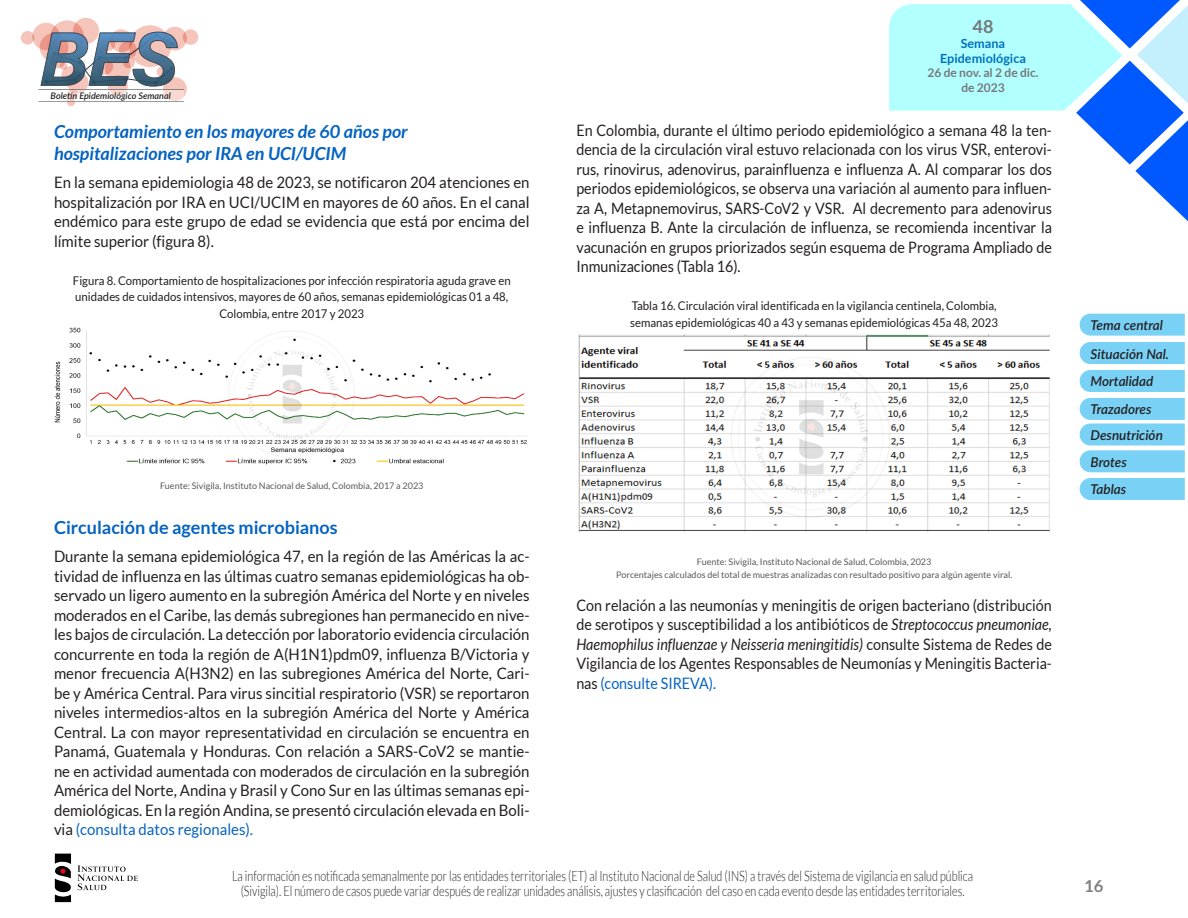
<style>
.page{position:relative;width:1188px;height:918px;background:#fff}
.page>*{position:absolute;margin:0;border:0;box-sizing:border-box;transform-origin:0 0}
.AAA_subtitulos{font:italic 700 18px/22.5px "Lato";color:#0563c1}
.AAA_subtitulos-2{font:700 18px "Lato";color:#0563c1}
.t1{font:700 18px "Lato";color:#76787b}
.t2{font:700 16.5px "Lato";color:#808080}
.AAA_Texto_general{font:15.75px/19.5px "Lato";color:#231f20;text-align:justify;scale:.95 1}
.AAA_Texto_general-2{font:15.75px/19.5px "Lato";color:#231f20;text-align:justify;scale:.91 1}
.t3{font:300 14.25px/15px "Lato";color:#231f20;text-align:center;scale:.76 1}
.t4{font:italic 600 13.5px "Lato";color:#231f20}
.t5{font:700 12.6px/15.1px "Lato";color:#0070c0;text-align:center}
.AAA_figuras{font:12px/16.5px "Lato";color:#231f20;text-align:center;scale:.95 1}
.AAA_tablas{font:12px/16.5px "Lato";color:#231f20;scale:.95 1}
.t6{font:700 12px/14.4px "Lato";color:#76787b;text-align:center}
.AAA_fuente{font:9px/13.5px "Lato";color:#595959;text-align:center}
.t7{font:italic 600 9px "Lato";color:#231f20}
.s1{color:#0563c1}
.s2{font-style:italic}
</style>
<div class="page">
<svg style="left:889px;top:0;width:299px;height:222px"></svg>
<svg style="left:77px;top:865px;width:61px;height:25px"></svg>
<svg style="left:55px;top:854px;width:16px;height:48px"></svg>
<svg style="left:1080px;top:314px;width:105px;height:22px;background:#7dd3f6"></svg>
<div style="left:1080px;top:370px;width:105px;height:22px;background:#79d2f6"></div>
<div style="left:1080px;top:342px;width:105px;height:22px;background:#79d2f6"></div>
<svg style="left:1080px;top:398px;width:105px;height:74px;background:#8ad7f7"></svg>
<div style="left:1080px;top:478px;width:105px;height:22px;background:#79d2f6"></div>
<div style="left:40px;top:33px;width:28px;height:29px;background:#f4c4ba;border-radius:50%"></div>
<div style="left:21px;top:31px;width:13px;height:14px;background:#f5c4ba;border-radius:50%"></div>
<svg style="left:32px;top:23px;width:28px;height:27px"></svg>
<div style="left:73px;top:18px;width:26px;height:26px;background:#f5c4ba;border-radius:50%"></div>
<svg style="left:50px;top:20px;width:34px;height:34px"></svg>
<div style="left:67px;top:72px;width:21px;height:21px;background:#f5c4ba;border-radius:50%"></div>
<div style="left:67px;top:98px;width:8px;height:8px;background:#f5c4ba;border-radius:50%"></div>
<div style="left:183px;top:29px;width:15px;height:16px;background:#f5c4ba;border-radius:50%"></div>
<svg style="left:129px;top:25px;width:42px;height:42px"></svg>
<svg style="left:163px;top:27px;width:24px;height:23px"></svg>
<svg style="left:110px;top:29px;width:23px;height:23px"></svg>
<div style="left:108px;top:75px;width:20px;height:20px;background:#f5c4ba;border-radius:50%"></div>
<div style="left:163px;top:77px;width:24px;height:24px;background:#f5c4ba;border-radius:50%"></div>
<svg style="left:67px;top:90px;width:117px;height:11px"></svg>
<hr style="left:39px;top:89px;width:145px;height:1px;background:#313e48">
<hr style="left:39px;top:101px;width:145px;height:1px;background:#313e48">
<svg style="left:41px;top:32px;width:137px;height:54px;background:#8d92a0"></svg>
<img style="left:578px;top:334px;width:472px;height:198px">
<img style="left:54px;top:327px;width:473px;height:138px">
<img style="left:227px;top:330px;width:129px;height:128px">
<img style="left:729px;top:356px;width:163px;height:163px">
<p class="t7" style="left:51px;top:89px;width:122px">Boletín Epidemiológico Semanal</p>
<p class="AAA_subtitulos" style="left:54px;top:120px;width:355px">Comportamiento en los mayores de 60 años por hospitalizaciones por IRA en UCI/UCIM</p>
<p class="AAA_Texto_general" style="left:54px;top:173px;width:502px">En la semana epidemiologia 48 de 2023, se notificaron 204 atenciones en hospitalización por IRA en UCI/UCIM en mayores de 60 años. En el canal endémico para este grupo de edad se evidencia que está por encima del límite superior (figura 8).</p>
<p class="AAA_figuras" style="left:73px;top:272px;width:462px">Figura 8. Comportamiento de hospitalizaciones por infección respiratoria aguda grave en unidades de cuidados intensivos, mayores de 60 años, semanas epidemiológicas 01 a 48,<br>Colombia, entre 2017 y 2023</p>
<p class="t1" style="left:973px;top:16px;width:22px">48</p>
<p class="t5" style="left:940px;top:35px;width:87px">Semana<br>Epidemiológica</p>
<p class="t6" style="left:928px;top:65px;width:113px">26 de nov. al 2 de dic. de 2023</p>
<p class="AAA_Texto_general-2" style="left:576px;top:120px;width:524px">En Colombia, durante el último periodo epidemiológico a semana 48 la ten&shy;dencia de la circulación viral estuvo relacionada con los virus VSR, enterovi&shy;rus, rinovirus, adenovirus, parainfluenza e influenza A. Al comparar los dos periodos epidemiológicos, se observa una variación al aumento para influen&shy;za A, Metapnemovirus, SARS-CoV2 y VSR. Al decremento para adenovirus e influenza B. Ante la circulación de influenza, se recomienda incentivar la vacunación en grupos priorizados según esquema de Programa Ampliado de Inmunizaciones (Tabla 16).</p>
<p class="AAA_tablas" style="left:630px;top:298px;width:389px">Tabla 16. Circulación viral identificada en la vigilancia centinela, Colombia, semanas epidemiológicas 40 a 43 y semanas epidemiológicas 45a 48, 2023</p>
<p class="AAA_fuente" style="left:160px;top:479px;width:265px">Fuente: Sivigila, Instituto Nacional de Salud, Colombia, 2017 a 2023</p>
<p class="AAA_subtitulos-2" style="left:54px;top:518px;width:285px">Circulación de agentes microbianos</p>
<p class="AAA_Texto_general" style="left:54px;top:547px;width:502px">Durante la semana epidemiológica 47, en la región de las Américas la ac&shy;tividad de influenza en las últimas cuatro semanas epidemiológicas ha ob&shy;servado un ligero aumento en la subregión América del Norte y en niveles moderados en el Caribe, las demás subregiones han permanecido en nive&shy;les bajos de circulación. La detección por laboratorio evidencia circulación concurrente en toda la región de A(H1N1)pdm09, influenza B/Victoria y menor frecuencia A(H3N2) en las subregiones América del Norte, Cari&shy;be y América Central. Para virus sincitial respiratorio (VSR) se reportaron niveles intermedios-altos en la subregión América del Norte y América Central. La con mayor representatividad en circulación se encuentra en Panamá, Guatemala y Honduras. Con relación a SARS-CoV2 se mantie&shy;ne en actividad aumentada con moderados de circulación en la subregión América del Norte, Andina y Brasil y Cono Sur en las últimas semanas epi&shy;demiológicas. En la región Andina, se presentó circulación elevada en Boli&shy;via <span class="s1">(consulta datos regionales).</span></p>
<p class="AAA_fuente" style="left:616px;top:555px;width:398px">Fuente: Sivigila, Instituto Nacional de Salud, Colombia, 2023<br>Porcentajes calculados del total de muestras analizadas con resultado positivo para algún agente viral.</p>
<p class="AAA_Texto_general-2" style="left:576px;top:595px;width:524px">Con relación a las neumonías y meningitis de origen bacteriano (distribución de serotipos y susceptibilidad a los antibióticos de <span class="s2">Streptococcus pneumoniae, Haemophilus influenzae y Neisseria meningitidis)</span> consulte Sistema de Redes de Vigilancia de los Agentes Responsables de Neumonías y Meningitis Bacteria&shy;nas <span class="s1">(consulte SIREVA).</span></p>
<p class="t3" style="left:232px;top:868px;width:976px">La información es notificada semanalmente por las entidades territoriales (ET) al Instituto Nacional de Salud (INS) a través del Sistema de vigilancia en salud pública (Sivigila). El número de casos puede variar después de realizar unidades análisis, ajustes y clasificación del caso en cada evento desde las entidades territoriales.</p>
<p class="t4" style="left:1091px;top:315px;width:74px">Tema central</p>
<p class="t4" style="left:1091px;top:344px;width:80px">Situación Nal.</p>
<p class="t4" style="left:1091px;top:372px;width:64px">Mortalidad</p>
<p class="t4" style="left:1091px;top:400px;width:62px">Trazadores</p>
<p class="t4" style="left:1091px;top:425px;width:74px">Desnutrición</p>
<p class="t4" style="left:1091px;top:452px;width:38px">Brotes</p>
<p class="t4" style="left:1091px;top:480px;width:37px">Tablas</p>
<p class="t2" style="left:1084px;top:877px;width:21px">16</p>
</div>
